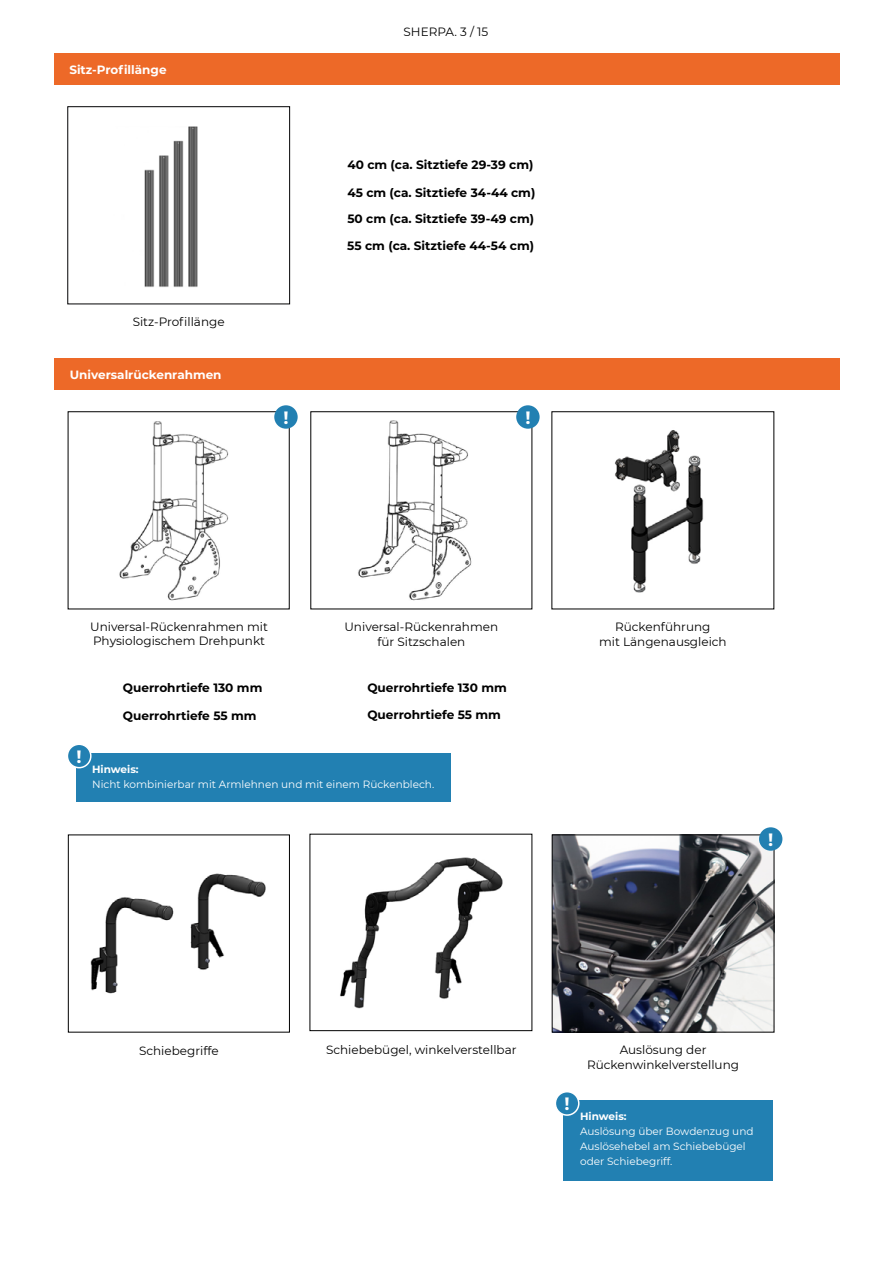
<style>
.page{position:relative;width:893px;height:1263px;background:#fff}
.page>*{position:absolute;margin:0;border:0;box-sizing:border-box;transform-origin:0 0}
.t1{font:700 17.85px "Montserrat";color:#fff}
.t2{font:700 12.15px/26.5px "Montserrat";color:#000;text-align:justify}
.t3{font:12px/14.4px "Montserrat";color:#000;text-align:center}
.t4{font:700 12px "Montserrat";color:#fff}
.t5{font:10.5px/15px "Montserrat";color:#fff}
.t6{font:700 10.5px "Montserrat";color:#fff}
</style>
<div class="page">
<div style="left:54px;top:53px;width:785px;height:32px;background:#ed6928"></div>
<img style="left:144px;top:126px;width:54px;height:161px">
<div style="left:67px;top:106px;width:223px;height:198px;border:1px solid #020203"></div>
<div style="left:54px;top:358px;width:786px;height:32px;background:#ed6928"></div>
<img style="left:358px;top:420px;width:167px;height:181px">
<img style="left:614px;top:430px;width:90px;height:163px">
<img style="left:119px;top:420px;width:164px;height:181px">
<div style="left:274px;top:405px;width:24px;height:24px;background:#2280b2;border-radius:50%"></div>
<div style="left:516px;top:405px;width:24px;height:24px;background:#2280b2;border-radius:50%"></div>
<div style="left:76px;top:753px;width:374px;height:49px;background:#2280b2"></div>
<div style="left:67px;top:744px;width:24px;height:24px;background:#2280b2;border-radius:50%"></div>
<div style="left:67px;top:743px;width:25px;height:25px;border:2px solid #fff;border-radius:50%"></div>
<img style="left:90px;top:873px;width:176px;height:121px">
<div style="left:68px;top:834px;width:222px;height:198px;border:1px solid #000"></div>
<img style="left:340px;top:857px;width:163px;height:152px">
<img style="left:554px;top:836px;width:218px;height:194px">
<div style="left:552px;top:834px;width:222px;height:198px;border:1px solid #020203"></div>
<div style="left:759px;top:827px;width:23px;height:24px;background:#2280b2;border-radius:50%"></div>
<div style="left:564px;top:1101px;width:209px;height:80px;background:#2280b2"></div>
<div style="left:555px;top:1092px;width:24px;height:23px;background:#2280b2;border-radius:50%"></div>
<div style="left:555px;top:1091px;width:24px;height:25px;border:2px solid #fff;border-radius:50%"></div>
<p class="t4" style="left:69px;top:61px;width:99px">Sitz-Profillänge</p>
<p class="t3" style="left:133px;top:314px;width:93px">Sitz-Profillänge</p>
<p class="t4" style="left:70px;top:366px;width:153px">Universalrückenrahmen</p>
<p class="t3" style="left:404px;top:24px;width:86px">SHERPA. 3 / 15</p>
<p class="t2" style="left:347px;top:151px;width:187px">40 cm (ca. Sitztiefe 29-39 cm)</p>
<p class="t2" style="left:347px;top:179px;width:190px">45 cm (ca. Sitztiefe 34-44 cm)<br>50 cm (ca. Sitztiefe 39-49 cm)<br>55 cm (ca. Sitztiefe 44-54 cm)</p>
<h1 class="t1" style="left:283px;top:404px;width:7px">!</h1>
<h1 class="t1" style="left:525px;top:404px;width:7px">!</h1>
<p class="t3" style="left:90px;top:619px;width:179px;text-align:left">Universal-Rückenrahmen mit<br>Physiologischem Drehpunkt</p>
<p class="t3" style="left:344px;top:619px;width:155px">Universal-Rückenrahmen für Sitzschalen</p>
<p class="t3" style="left:599px;top:619px;width:129px">Rückenführung<br>mit Längenausgleich</p>
<h1 class="t1" style="left:77px;top:743px;width:7px">!</h1>
<p class="t2" style="left:123px;top:674px;width:141px">Querrohrtiefe 130 mm</p>
<p class="t2" style="left:367px;top:673px;width:141px">Querrohrtiefe 130 mm</p>
<p class="t2" style="left:123px;top:702px;width:135px">Querrohrtiefe 55 mm</p>
<p class="t2" style="left:367px;top:701px;width:135px">Querrohrtiefe 55 mm</p>
<p class="t6" style="left:92px;top:761px;width:48px">Hinweis:</p>
<p class="t5" style="left:92px;top:776px;width:344px">Nicht kombinierbar mit Armlehnen und mit einem Rückenblech.</p>
<h1 class="t1" style="left:768px;top:826px;width:7px">!</h1>
<p class="t3" style="left:139px;top:1043px;width:81px">Schiebegriffe</p>
<p class="t3" style="left:326px;top:1042px;width:192px">Schiebebügel, winkelverstellbar</p>
<p class="t3" style="left:587px;top:1042px;width:153px">Auslösung der<br>Rückenwinkelverstellung</p>
<h1 class="t1" style="left:565px;top:1091px;width:7px">!</h1>
<p class="t6" style="left:580px;top:1108px;width:48px">Hinweis:</p>
<p class="t5" style="left:580px;top:1123px;width:175px">Auslösung über Bowdenzug und<br>Auslösehebel am Schiebebügel oder Schiebegriff.</p>
</div>
